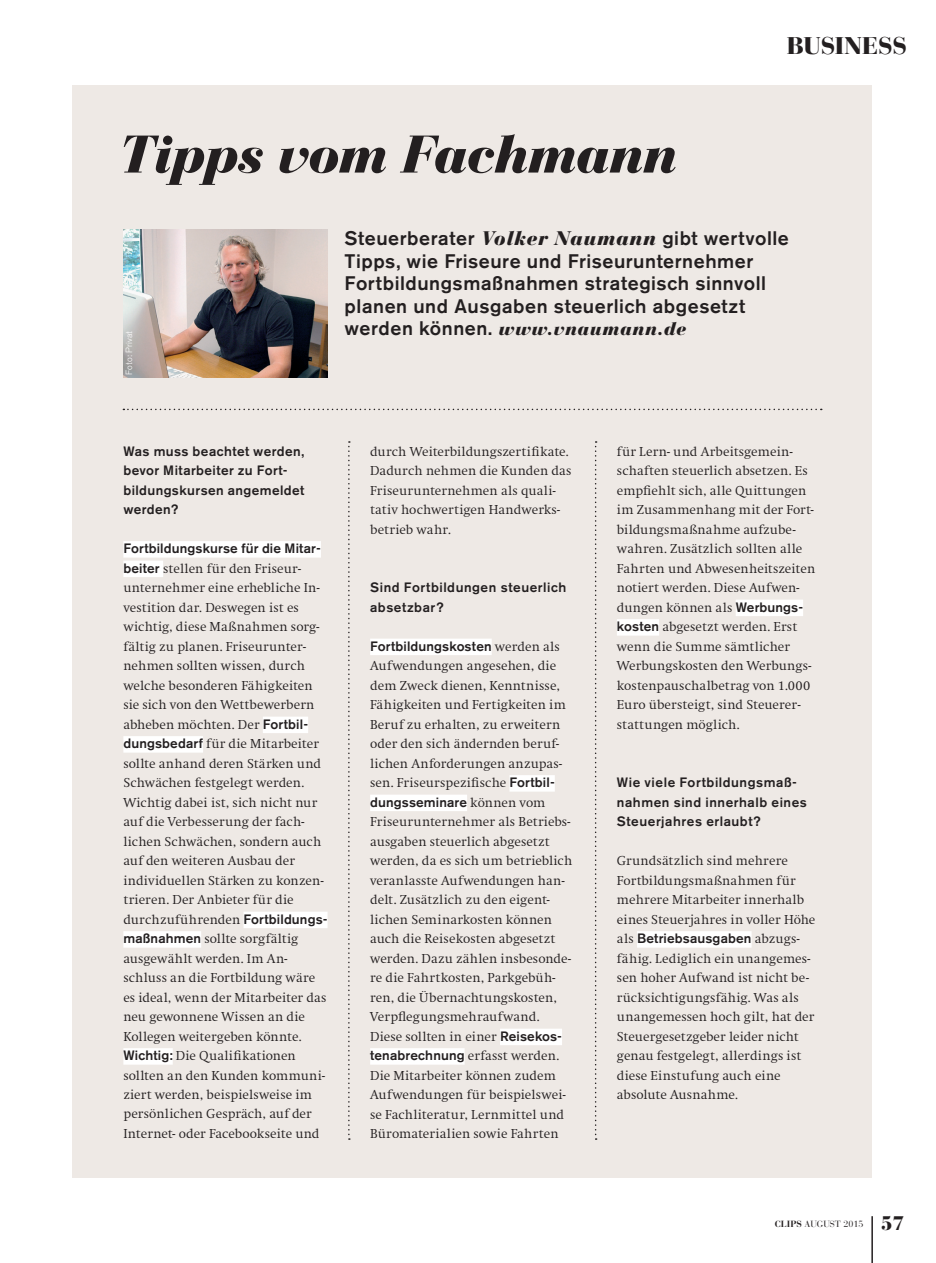
<style>
.page{position:relative;width:936px;height:1263px;background:#fff}
.page>*{position:absolute;margin:0;border:0;box-sizing:border-box;transform-origin:0 0}
.t1{font:italic 900 52.5px "Bauer Bodoni";letter-spacing:-.03em;color:#231f20}
.t2{font:900 24px "Bauer Bodoni";letter-spacing:-.01em;color:#231f20}
.t3{font:500 19.5px/22.5px "Akzidenz Grotesk BQ";letter-spacing:.03em;color:#231f20}
.t4{font:italic 900 18px "Bauer Bodoni";letter-spacing:.025em;color:#231f20}
.t5{font:300 13.5px/19.5px "Swift";letter-spacing:.01em;color:#231f20}
.t6{font:500 13.5px/19.5px "Akzidenz Grotesk BQ";letter-spacing:.035em;color:#231f20}
.t7{font:500 13.5px "Akzidenz Grotesk BQ";letter-spacing:.01em;color:#231f20}
.t8{font:9px "Bauer Bodoni";color:#231f20}
.t9{font:300 9px "Akzidenz Grotesk BQ";letter-spacing:.02em;color:#fff}
.s1{font-family:"Bauer Bodoni";font-weight:900;font-style:italic}
.s2{font-family:"Akzidenz Grotesk BQ";font-weight:500;font-style:normal;font-size:19.5px}
.s3{font-family:"Akzidenz Grotesk BQ";font-weight:500}
.s4{font-family:"Swift";font-weight:300}
.s5{font-weight:700}
.s6{font-weight:900;font-size:19.5px}
</style>
<div class="page">
<div style="left:72px;top:85px;width:800px;height:1092px;background:#eee9e5"></div>
<img style="left:123px;top:230px;width:204px;height:148px">
<div style="left:123px;top:541px;width:198px;height:17px;background:#fff"></div>
<div style="left:123px;top:561px;width:40px;height:16px;background:#fff"></div>
<div style="left:263px;top:717px;width:45px;height:16px;background:#fff"></div>
<div style="left:123px;top:736px;width:80px;height:17px;background:#fff"></div>
<div style="left:243px;top:912px;width:84px;height:16px;background:#fff"></div>
<div style="left:123px;top:931px;width:78px;height:17px;background:#fff"></div>
<div style="left:123px;top:1048px;width:50px;height:17px;background:#fff"></div>
<div style="left:370px;top:639px;width:121px;height:16px;background:#fff"></div>
<div style="left:509px;top:775px;width:45px;height:17px;background:#fff"></div>
<div style="left:370px;top:795px;width:97px;height:16px;background:#fff"></div>
<div style="left:500px;top:1029px;width:62px;height:16px;background:#fff"></div>
<div style="left:370px;top:1048px;width:94px;height:17px;background:#fff"></div>
<div style="left:735px;top:600px;width:68px;height:16px;background:#fff"></div>
<div style="left:617px;top:619px;width:42px;height:17px;background:#fff"></div>
<div style="left:637px;top:931px;width:114px;height:17px;background:#fff"></div>
<svg style="left:123px;top:409px;width:698px;height:1px"></svg>
<svg style="left:348px;top:441px;width:2px;height:699px"></svg>
<svg style="left:595px;top:441px;width:1px;height:699px"></svg>
<hr style="left:871px;top:1216px;width:1px;height:47px;background:#231f20">
<h1 class="t1" style="left:119px;top:122px;width:560px">Tipps vom Fachmann</h1>
<h2 class="t2" style="left:786px;top:31px;width:122px">BUSINESS</h2>
<p class="t9" style="left:124px;top:375px;width:46px;rotate:-90deg">Foto: Privat</p>
<h3 class="t3" style="left:344px;top:227px;width:445px">Steuerberater <span class="s1">Volker Naumann</span> gibt wertvolle Tipps, wie Friseure und Friseurunternehmer Fortbildungsmaßnahmen strategisch sinnvoll planen und Ausgaben steuerlich abgesetzt</h3>
<h3 class="t4" style="left:344px;top:318px;width:343px"><span class="s2">werden können.</span> www.vnaumann.de</h3>
<p class="t6" style="left:123px;top:441px;width:182px">Was muss beachtet werden, bevor Mitarbeiter zu Fort&shy;bildungskursen angemeldet werden?</p>
<p class="t7" style="left:123px;top:540px;width:199px">Fortbildungskurse für die Mitar-</p>
<p class="t5" style="left:123px;top:559px;width:206px"><span class="s3">beiter</span> stellen für den Friseur&shy;unternehmer eine erhebliche In&shy;vestition dar. Deswegen ist es wichtig, diese Maßnahmen sorg&shy;fältig zu planen. Friseurunter&shy;nehmen sollten wissen, durch welche besonderen Fähigkeiten sie sich von den Wettbewerbern abheben möchten. Der <span class="s3">Fortbil&shy;dungsbedarf</span> für die Mitarbeiter sollte anhand deren Stärken und<br>Schwächen festgelegt werden.<br>Wichtig dabei ist, sich nicht nur auf die Verbesserung der fach&shy;lichen Schwächen, sondern auch auf den weiteren Ausbau der individuellen Stärken zu konzen&shy;trieren. Der Anbieter für die durchzuführenden <span class="s3">Fortbildungs&shy;maßnahmen</span> sollte sorgfältig ausgewählt werden. Im An&shy;schluss an die Fortbildung wäre es ideal, wenn der Mitarbeiter das neu gewonnene Wissen an die<br>Kollegen weitergeben könnte.<br><span class="s3">Wichtig:</span> Die Qualifikationen sollten an den Kunden kommuni&shy;ziert werden, beispielsweise im persönlichen Gespräch, auf der<br>Internet- oder Facebookseite und</p>
<p class="t5" style="left:370px;top:442px;width:203px">durch Weiterbildungszertifikate.<br>Dadurch nehmen die Kunden das<br>Friseurunternehmen als quali&shy;tativ hochwertigen Handwerks&shy;betrieb wahr.</p>
<p class="t6" style="left:370px;top:578px;width:198px">Sind Fortbildungen steuerlich absetzbar?</p>
<p class="t7" style="left:370px;top:638px;width:191px">Fortbildungskosten <span class="s4">werden als</span></p>
<p class="t5" style="left:370px;top:656px;width:197px">Aufwendungen angesehen, die dem Zweck dienen, Kenntnisse,<br>Fähigkeiten und Fertigkeiten im<br>Beruf zu erhalten, zu erweitern oder den sich ändernden beruf&shy;lichen Anforderungen anzupas&shy;sen. Friseurspezifische <span class="s3">Fortbil-</span></p>
<p class="t7" style="left:370px;top:793px;width:177px">dungsseminare <span class="s4">können vom</span></p>
<p class="t5" style="left:370px;top:812px;width:204px">Friseurunternehmer als Betriebs&shy;ausgaben steuerlich abgesetzt werden, da es sich um betrieblich veranlasste Aufwendungen han&shy;delt. Zusätzlich zu den eigent&shy;lichen Seminarkosten können auch die Reisekosten abgesetzt werden. Dazu zählen insbesonde&shy;re die Fahrtkosten, Parkgebüh&shy;ren, die Übernachtungskosten,<br>Verpflegungsmehraufwand.<br>Diese sollten in einer <span class="s3">Reisekos&shy;tenabrechnung</span> erfasst werden.<br>Die Mitarbeiter können zudem<br>Aufwendungen für beispielswei&shy;se Fachliteratur, Lernmittel und<br>Büromaterialien sowie Fahrten</p>
<p class="t5" style="left:617px;top:442px;width:200px">für Lern- und Arbeitsgemein&shy;schaften steuerlich absetzen. Es empfiehlt sich, alle Quittungen im Zusammenhang mit der Fort&shy;bildungsmaßnahme aufzube&shy;wahren. Zusätzlich sollten alle<br>Fahrten und Abwesenheitszeiten notiert werden. Diese Aufwen&shy;dungen können als <span class="s3">Werbungs&shy;kosten</span> abgesetzt werden. Erst wenn die Summe sämtlicher<br>Werbungskosten den Werbungs&shy;kostenpauschalbetrag von 1.000<br>Euro übersteigt, sind Steuerer&shy;stattungen möglich.</p>
<p class="t6" style="left:617px;top:772px;width:191px">Wie viele Fortbildungsmaß&shy;nahmen sind innerhalb eines<br>Steuerjahres erlaubt?</p>
<p class="t5" style="left:617px;top:851px;width:200px">Grundsätzlich sind mehrere<br>Fortbildungsmaßnahmen für mehrere Mitarbeiter innerhalb eines Steuerjahres in voller Höhe</p>
<p class="t7" style="left:617px;top:930px;width:184px"><span class="s4">als</span> Betriebsausgaben <span class="s4">abzugs-</span></p>
<p class="t5" style="left:617px;top:949px;width:199px">fähig. Lediglich ein unangemes&shy;sen hoher Aufwand ist nicht be&shy;rücksichtigungsfähig. Was als unangemessen hoch gilt, hat der<br>Steuergesetzgeber leider nicht genau festgelegt, allerdings ist diese Einstufung auch eine absolute Ausnahme.</p>
<p class="t8" style="left:774px;top:1218px;width:131px"><span class="s5">CLIPS</span> AUGUST 2015 <span class="s6">57</span></p>
</div>
